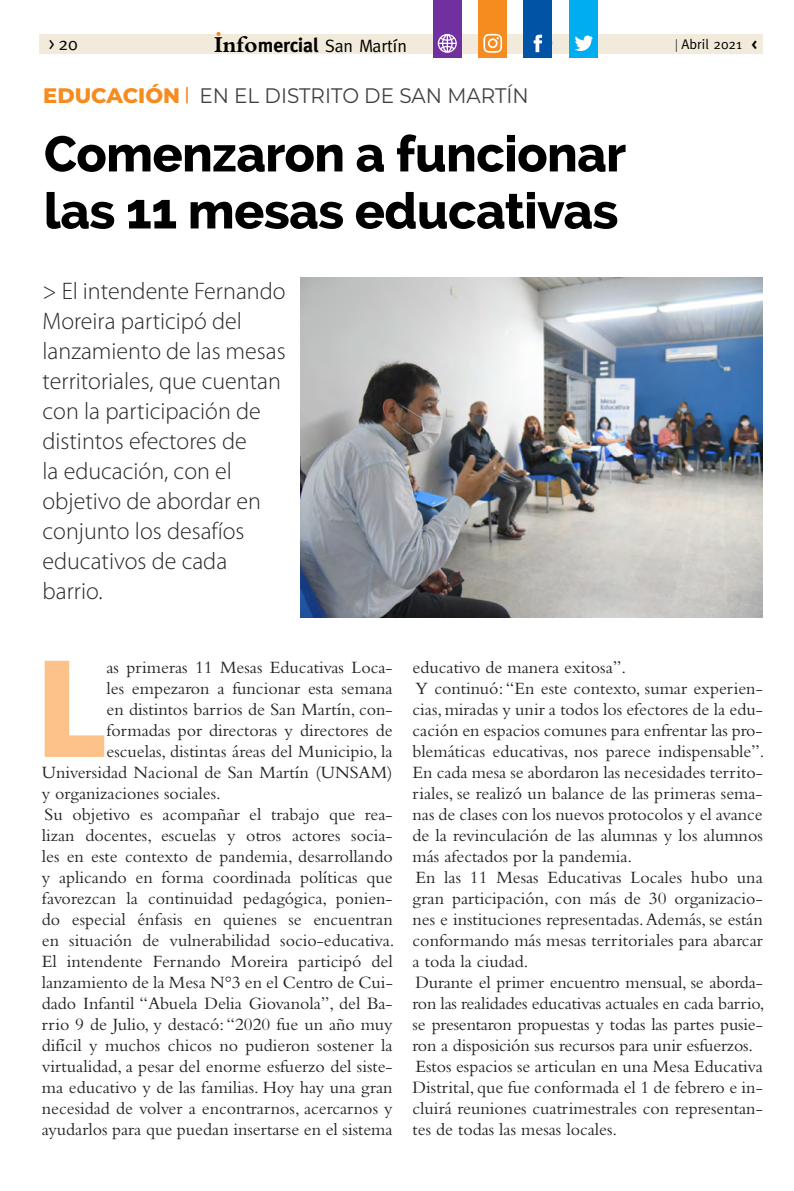
<style>
.page{position:relative;width:794px;height:1191px;background:#fff}
.page>*{position:absolute;margin:0;border:0;box-sizing:border-box;transform-origin:0 0}
.t1{font:900 142.6px "Myriad Pro";color:#fcc28a;scale:.95 1}
.t2{font:800 50px/57px "Raleway";letter-spacing:-.01em;color:#000}
.t3{font:300 24px/30px "Myriad Pro";color:#292829}
.t4{font:21px "Montserrat";color:#414042;scale:.95 1}
.t5{font:18px/21px "Bembo";color:#222}
.t6{font:18px "Meta";color:#000}
.t7{font:17.8px "Meta";color:#000}
.t8{font:14px "Meta Plus Normal";color:#000}
.s1{font-family:"Bembo";font-weight:700;font-size:23.8px}
.s2{font-weight:700;font-size:19.8px}
.s3{font-family:"Times New Roman"}
.s4{font-family:"Meta"}
.s5{font-family:"Meta";font-weight:700}
.s6{font-weight:800;color:#f68b1f}
.s7{font-family:"Meta Plus";color:#f68b1f}
</style>
<div class="page">
<div style="left:40px;top:35px;width:723px;height:19px;background:#f2eada"></div>
<svg style="left:216px;top:32px;width:4px;height:4px"></svg>
<div style="left:478px;top:0;width:29px;height:58px;background:#f68b1f"></div>
<svg style="left:483px;top:33px;width:20px;height:20px"></svg>
<div style="left:524px;top:0;width:28px;height:58px;background:#0053a5"></div>
<svg style="left:533px;top:34px;width:10px;height:19px"></svg>
<div style="left:569px;top:0;width:28px;height:58px;background:#00aeef"></div>
<svg style="left:575px;top:35px;width:18px;height:16px"></svg>
<div style="left:433px;top:0;width:28px;height:58px;background:#7030a0"></div>
<svg style="left:438px;top:34px;width:19px;height:19px"></svg>
<img style="left:300px;top:277px;width:463px;height:340px">
<p class="t6" style="left:49px;top:34px;width:30px">&gt; 20</p>
<p class="t7" style="left:214px;top:36px;width:194px"><span class="s1">Info</span><span class="s2">mercial</span> San Martín</p>
<p class="t8" style="left:675px;top:37px;width:83px"><span class="s3">|</span> Abril <span class="s4">2021</span> <span class="s5">&lt;</span></p>
<p class="t4" style="left:43px;top:81px;width:512px"><span class="s6">EDUCACIÓN</span> <span class="s7">|</span> EN EL DISTRITO DE SAN MARTÍN</p>
<h2 class="t2" style="left:44px;top:126px;width:584px">Comenzaron a funcionar las 11 mesas educativas</h2>
<p class="t3" style="left:43px;top:276px;width:245px">&gt; El intendente Fernando<br>Moreira participó del lanzamiento de las mesas territoriales, que cuentan con la participación de distintos efectores de<br>la educación, con el objetivo de abordar en conjunto los desafíos educativos de cada barrio.</p>
<h1 class="t1" style="left:36px;top:613px;width:64px">L</h1>
<p class="t5" style="left:106px;top:656px;width:288px">as primeras 11 Mesas Educativas Loca-</p>
<p class="t5" style="left:106px;top:677px;width:288px">les empezaron a funcionar esta semana</p>
<p class="t5" style="left:106px;top:698px;width:288px">en distintos barrios de San Martín, con-</p>
<p class="t5" style="left:106px;top:719px;width:288px">formadas por directoras y directores de</p>
<p class="t5" style="left:106px;top:740px;width:288px">escuelas, distintas áreas del Municipio, la</p>
<p class="t5" style="left:42px;top:761px;width:352px">Universidad Nacional de San Martín (UNSAM)</p>
<p class="t5" style="left:42px;top:782px;width:180px">y organizaciones sociales.</p>
<p class="t5" style="left:45px;top:803px;width:349px">Su objetivo es acompañar el trabajo que rea-</p>
<p class="t5" style="left:42px;top:824px;width:352px">lizan docentes, escuelas y otros actores socia-</p>
<p class="t5" style="left:42px;top:845px;width:352px">les en este contexto de pandemia, desarrollando</p>
<p class="t5" style="left:42px;top:866px;width:352px">y aplicando en forma coordinada políticas que</p>
<p class="t5" style="left:42px;top:887px;width:352px">favorezcan la continuidad pedagógica, ponien-</p>
<p class="t5" style="left:42px;top:908px;width:352px">do especial énfasis en quienes se encuentran</p>
<p class="t5" style="left:42px;top:929px;width:354px">en situación de vulnerabilidad socio-educativa.</p>
<p class="t5" style="left:42px;top:950px;width:352px">El intendente Fernando Moreira participó del</p>
<p class="t5" style="left:42px;top:971px;width:352px">lanzamiento de la Mesa N°3 en el Centro de Cui-</p>
<p class="t5" style="left:42px;top:992px;width:352px">dado Infantil “Abuela Delia Giovanola”, del Ba-</p>
<p class="t5" style="left:42px;top:1013px;width:352px">rrio 9 de Julio, y destacó: “2020 fue un año muy</p>
<p class="t5" style="left:42px;top:1034px;width:352px">difícil y muchos chicos no pudieron sostener la</p>
<p class="t5" style="left:42px;top:1055px;width:352px">virtualidad, a pesar del enorme esfuerzo del siste-</p>
<p class="t5" style="left:42px;top:1076px;width:352px">ma educativo y de las familias. Hoy hay una gran</p>
<p class="t5" style="left:42px;top:1097px;width:352px">necesidad de volver a encontrarnos, acercarnos y</p>
<p class="t5" style="left:42px;top:1118px;width:352px">ayudarlos para que puedan insertarse en el sistema</p>
<p class="t5" style="left:412px;top:656px;width:353px">educativo de manera exitosa”.<br>Y continuó: “En este contexto, sumar experien&shy;cias, miradas y unir a todos los efectores de la edu&shy;cación en espacios comunes para enfrentar las pro&shy;blemáticas educativas, nos parece indispensable”.<br>En cada mesa se abordaron las necesidades territo&shy;riales, se realizó un balance de las primeras sema&shy;nas de clases con los nuevos protocolos y el avance de la revinculación de las alumnas y los alumnos más afectados por la pandemia.<br>En las 11 Mesas Educativas Locales hubo una gran participación, con más de 30 organizacio&shy;nes e instituciones representadas. Además, se están conformando más mesas territoriales para abarcar a toda la ciudad.<br>Durante el primer encuentro mensual, se aborda&shy;ron las realidades educativas actuales en cada barrio, se presentaron propuestas y todas las partes pusie&shy;ron a disposición sus recursos para unir esfuerzos.<br>Estos espacios se articulan en una Mesa Educativa Distrital, que fue conformada el 1 de febrero e in&shy;cluirá reuniones cuatrimestrales con representan&shy;tes de todas las mesas locales.</p>
</div>
